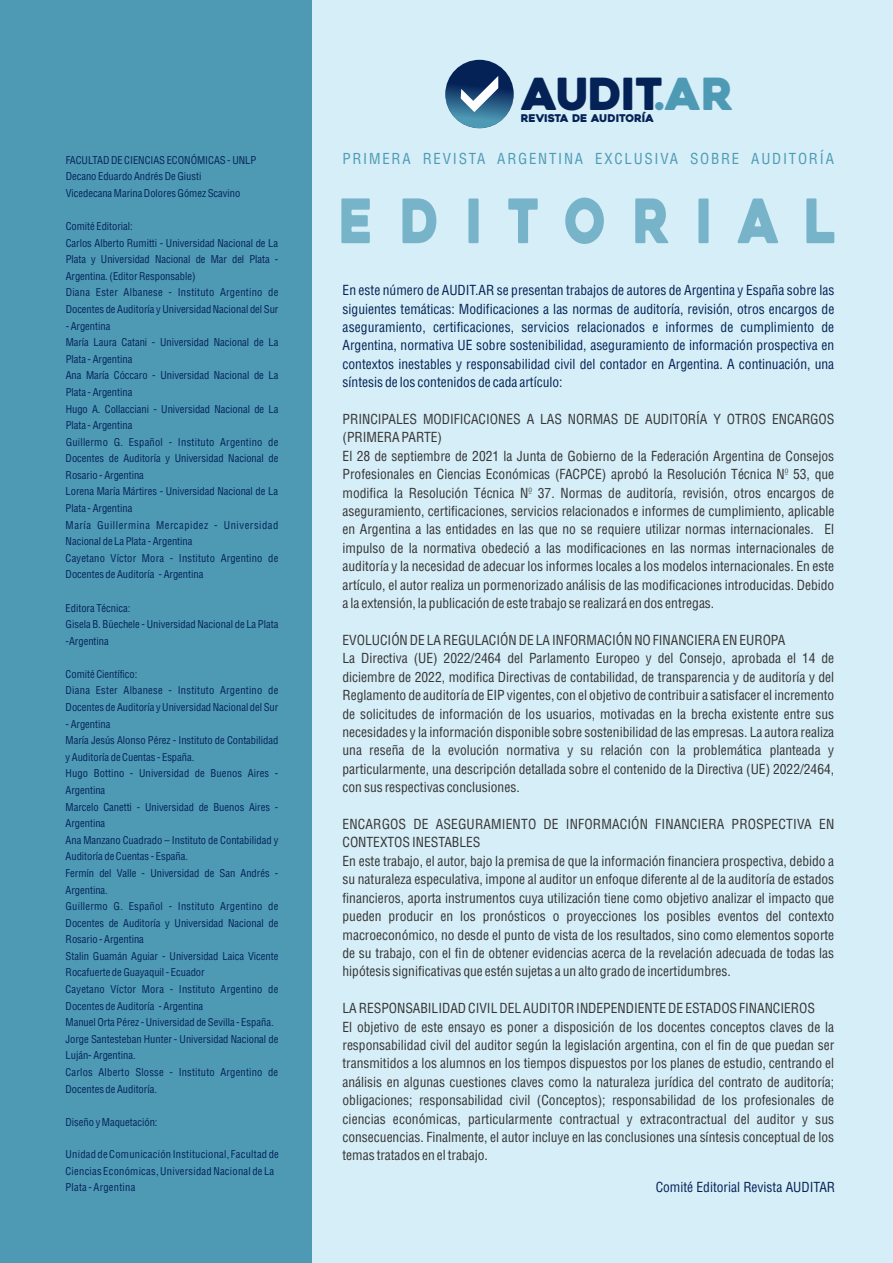
<style>
.page{position:relative;width:893px;height:1263px;background:#fff}
.page>*{position:absolute;margin:0;border:0;box-sizing:border-box;transform-origin:0 0}
.t1{font:61.2px "Heavitas";letter-spacing:.505em;color:rgb(78 154 181/.69);scale:.83 1}
.t2{font:44.25px "Heavitas";letter-spacing:-.03em;color:#052257}
.t3{font:14.7px "Switzerland Condensed";letter-spacing:.125em;color:#4e9ab5}
.t4{font:13.5px/18.5px "Switzerland Condensed";color:#373435}
.t5{font:13.5px/18.5px "Switzerland Condensed";color:#052257;text-align:justify}
.t6{font:10.65px "Heavitas";letter-spacing:-.01em;color:#052257}
.t7{font:10.5px/16.6px "Switzerland Condensed";color:#052257}
.t8{font:10.5px/16.6px "Switzerland Condensed";letter-spacing:.025em;color:#052257}
.s1{font-size:40.95px;color:#4e9ab5}
.s2{color:#4e9ab5}
.s3{font-family:"Switzerland Cond Light"}
</style>
<div class="page">
<div style="left:4px;top:0;width:889px;height:1263px;background:#d5eef7"></div>
<div style="left:0;top:0;width:311px;height:1263px;background:#4e9ab5"></div>
<svg style="left:445px;top:60px;width:69px;height:68px;background:#23527c"></svg>
<svg style="left:461px;top:76px;width:37px;height:36px"></svg>
<h2 class="t2" style="left:522px;top:77px;width:212px">AUDIT<span class="s1">.</span><span class="s2">AR</span></h2>
<p class="t6" style="left:521px;top:114px;width:135px">REVISTA DE AUDITORÍA</p>
<p class="t7" style="left:66px;top:153px;width:192px">FACULTAD DE CIENCIAS ECONÓMICAS - UNLP</p>
<p class="t3" style="left:342px;top:149px;width:493px">PRIMERA REVISTA ARGENTINA EXCLUSIVA SOBRE AUDITORÍA</p>
<p class="t7" style="left:66px;top:169px;width:176px">Decano Eduardo Andrés De Giusti<br>Vicedecana Marina Dolores Gómez Scavino</p>
<p class="t7" style="left:66px;top:219px;width:214px">Comité Editorial:<br>Carlos Alberto Rumitti - Universidad Nacional de La Plata y Universidad Nacional de Mar del Plata - Argentina. (Editor Responsable)<br>Diana Ester Albanese - Instituto Argentino de Docentes de Auditoría y Universidad Nacional del Sur</p>
<p class="t7" style="left:66px;top:319px;width:214px">- Argentina<br>María Laura Catani - Universidad Nacional de La Plata - Argentina<br>Ana María Cóccaro - Universidad Nacional de La Plata - Argentina<br>Hugo A. Collacciani - Universidad Nacional de La Plata - Argentina<br>Guillermo G. Español - Instituto Argentino de Docentes de Auditoría y Universidad Nacional de Rosario - Argentina<br>Lorena María Mártires - Universidad Nacional de La Plata - Argentina<br>María Guillermina Mercapidez - Universidad Nacional de La Plata - Argentina<br>Cayetano Víctor Mora - Instituto Argentino de Docentes de Auditoría - Argentina</p>
<p class="t7" style="left:66px;top:601px;width:214px">Editora Técnica:<br>Gisela B. Büechele - Universidad Nacional de La Plata -Argentina</p>
<p class="t7" style="left:66px;top:667px;width:214px">Comité Científico:<br>Diana Ester Albanese - Instituto Argentino de<br>Docentes de Auditoría y Universidad Nacional del Sur</p>
<p class="t7" style="left:66px;top:717px;width:214px">- Argentina<br>María Jesús Alonso Pérez - Instituto de Contabilidad y Auditoría de Cuentas - España.<br>Hugo Bottino - Universidad de Buenos Aires - Argentina<br>Marcelo Canetti - Universidad de Buenos Aires - Argentina<br>Ana Manzano Cuadrado – Instituto de Contabilidad y Auditoría de Cuentas - España.<br>Fermín del Valle - Universidad de San Andrés - Argentina.<br>Guillermo G. Español - Instituto Argentino de Docentes de Auditoría y Universidad Nacional de Rosario - Argentina<br>Stalin Guamán Aguiar - Universidad Laica Vicente Rocafuerte de Guayaquil - Ecuador<br>Cayetano Víctor Mora - Instituto Argentino de Docentes de Auditoría - Argentina<br>Manuel Orta Pérez - Universidad de Sevilla - España.<br>Jorge Santesteban Hunter - Universidad Nacional de Luján- Argentina.<br>Carlos Alberto Slosse - Instituto Argentino de Docentes de Auditoría.</p>
<p class="t7" style="left:66px;top:1115px;width:93px">Diseño y Maquetación:</p>
<p class="t8" style="left:66px;top:1147px;width:215px">Unidad de Comunicación Institucional, Facultad de<br>Ciencias Económicas, Universidad Nacional de La<br>Plata - Argentina</p>
<h1 class="t1" style="left:339px;top:197px;width:600px">EDITORIAL</h1>
<p class="t5" style="left:343px;top:283px;width:493px">En este número de AUDIT.AR se presentan trabajos de autores de Argentina y España sobre las siguientes temáticas: Modificaciones a las normas de auditoría, revisión, otros encargos de aseguramiento, certificaciones, servicios relacionados e informes de cumplimiento de Argentina, normativa UE sobre sostenibilidad, aseguramiento de información prospectiva en contextos inestables y responsabilidad civil del contador en Argentina. A continuación, una síntesis de los contenidos de cada artículo:</p>
<p class="t4" style="left:343px;top:411px;width:493px">PRINCIPALES MODIFICACIONES A LAS NORMAS DE AUDITORÍA Y OTROS ENCARGOS (PRIMERA PARTE)<br>El 28 de septiembre de 2021 la Junta de Gobierno de la Federación Argentina de Consejos Profesionales en Ciencias Económicas (FACPCE) aprobó la Resolución Técnica N<span class="s3">º</span> 53, que modifica la Resolución Técnica N<span class="s3">º</span> 37. Normas de auditoría, revisión, otros encargos de aseguramiento, certificaciones, servicios relacionados e informes de cumplimiento, aplicable en Argentina a las entidades en las que no se requiere utilizar normas internacionales. El impulso de la normativa obedeció a las modificaciones en las normas internacionales de auditoría y la necesidad de adecuar los informes locales a los modelos internacionales. En este artículo, el autor realiza un pormenorizado análisis de las modificaciones introducidas. Debido a la extensión, la publicación de este trabajo se realizará en dos entregas.</p>
<p class="t4" style="left:343px;top:632px;width:493px">EVOLUCIÓN DE LA REGULACIÓN DE LA INFORMACIÓN NO FINANCIERA EN EUROPA<br>La Directiva (UE) 2022/2464 del Parlamento Europeo y del Consejo, aprobada el 14 de diciembre de 2022, modifica Directivas de contabilidad, de transparencia y de auditoría y del Reglamento de auditoría de EIP vigentes, con el objetivo de contribuir a satisfacer el incremento de solicitudes de información de los usuarios, motivadas en la brecha existente entre sus necesidades y la información disponible sobre sostenibilidad de las empresas. La autora realiza una reseña de la evolución normativa y su relación con la problemática planteada y particularmente, una descripción detallada sobre el contenido de la Directiva (UE) 2022/2464, con sus respectivas conclusiones.</p>
<p class="t4" style="left:342px;top:816px;width:493px">ENCARGOS DE ASEGURAMIENTO DE INFORMACIÓN FINANCIERA PROSPECTIVA EN CONTEXTOS INESTABLES<br>En este trabajo, el autor, bajo la premisa de que la información financiera prospectiva, debido a su naturaleza especulativa, impone al auditor un enfoque diferente al de la auditoría de estados financieros, aporta instrumentos cuya utilización tiene como objetivo analizar el impacto que pueden producir en los pronósticos o proyecciones los posibles eventos del contexto macroeconómico, no desde el punto de vista de los resultados, sino como elementos soporte de su trabajo, con el fin de obtener evidencias acerca de la revelación adecuada de todas las hipótesis significativas que estén sujetas a un alto grado de incertidumbres.</p>
<p class="t4" style="left:342px;top:1000px;width:493px">LA RESPONSABILIDAD CIVIL DEL AUDITOR INDEPENDIENTE DE ESTADOS FINANCIEROS<br>El objetivo de este ensayo es poner a disposición de los docentes conceptos claves de la responsabilidad civil del auditor según la legislación argentina, con el fin de que puedan ser transmitidos a los alumnos en los tiempos dispuestos por los planes de estudio, centrando el análisis en algunas cuestiones claves como la naturaleza jurídica del contrato de auditoría; obligaciones; responsabilidad civil (Conceptos); responsabilidad de los profesionales de ciencias económicas, particularmente contractual y extracontractual del auditor y sus consecuencias. Finalmente, el autor incluye en las conclusiones una síntesis conceptual de los temas tratados en el trabajo.</p>
<p class="t5" style="left:656px;top:1179px;width:181px">Comité Editorial Revista AUDITAR</p>
</div>
